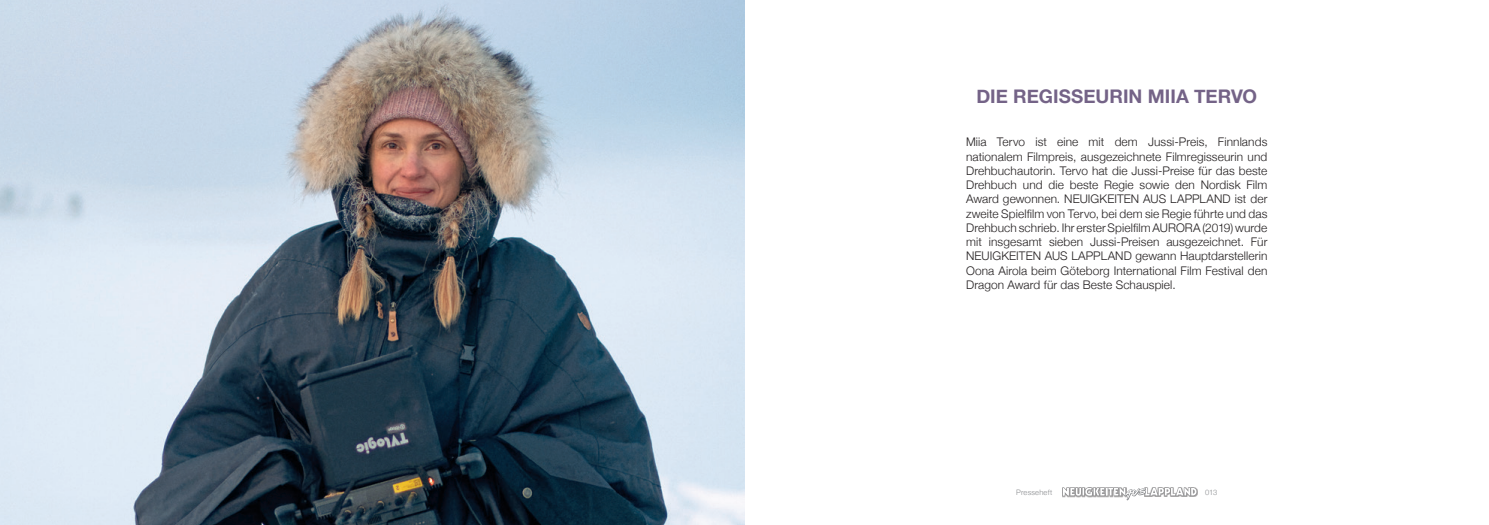
<style>
.page{position:relative;width:1489px;height:525px;background:#fff}
.page>*{position:absolute;margin:0;border:0;box-sizing:border-box;transform-origin:0 0}
.t1{font:700 18.75px "Helvetica Neue";color:#746387}
.t2{font:300 11.88px/14.2px "Helvetica Neue";letter-spacing:.01em;color:#231f20;text-align:justify}
.t3{font:300 7.5px "Helvetica Neue";letter-spacing:.025em;color:#8a8c8f}
</style>
<div class="page">
<div style="left:1144px;top:487px;width:53px;height:9px;background:#231f20;opacity:.45"></div>
<svg style="left:1062px;top:487px;width:134px;height:12px"></svg>
<img style="left:0;top:0;width:744px;height:524px">
<h1 class="t1" style="left:976px;top:82px;width:282px">DIE REGISSEURIN MIIA TERVO</h1>
<p class="t2" style="left:966px;top:134px;width:303px">Miia Tervo ist eine mit dem Jussi-Preis, Finnlands nationalem Filmpreis, ausgezeichnete Filmregisseurin und Drehbuchautorin. Tervo hat die Jussi-Preise für das beste Drehbuch und die beste Regie sowie den Nordisk Film Award gewonnen. NEUIGKEITEN AUS LAPPLAND ist der zweite Spielfilm von Tervo, bei dem sie Regie führte und das Drehbuch schrieb. Ihr erster Spielfilm AURORA (2019) wurde mit insgesamt sieben Jussi-Preisen ausgezeichnet. Für NEUIGKEITEN AUS LAPPLAND gewann Hauptdarstellerin Oona Airola beim Göteborg International Film Festival den Dragon Award für das Beste Schauspiel.</p>
<p class="t3" style="left:1016px;top:486px;width:37px">Presseheft</p>
<p class="t3" style="left:1204px;top:486px;width:14px">013</p>
</div>
